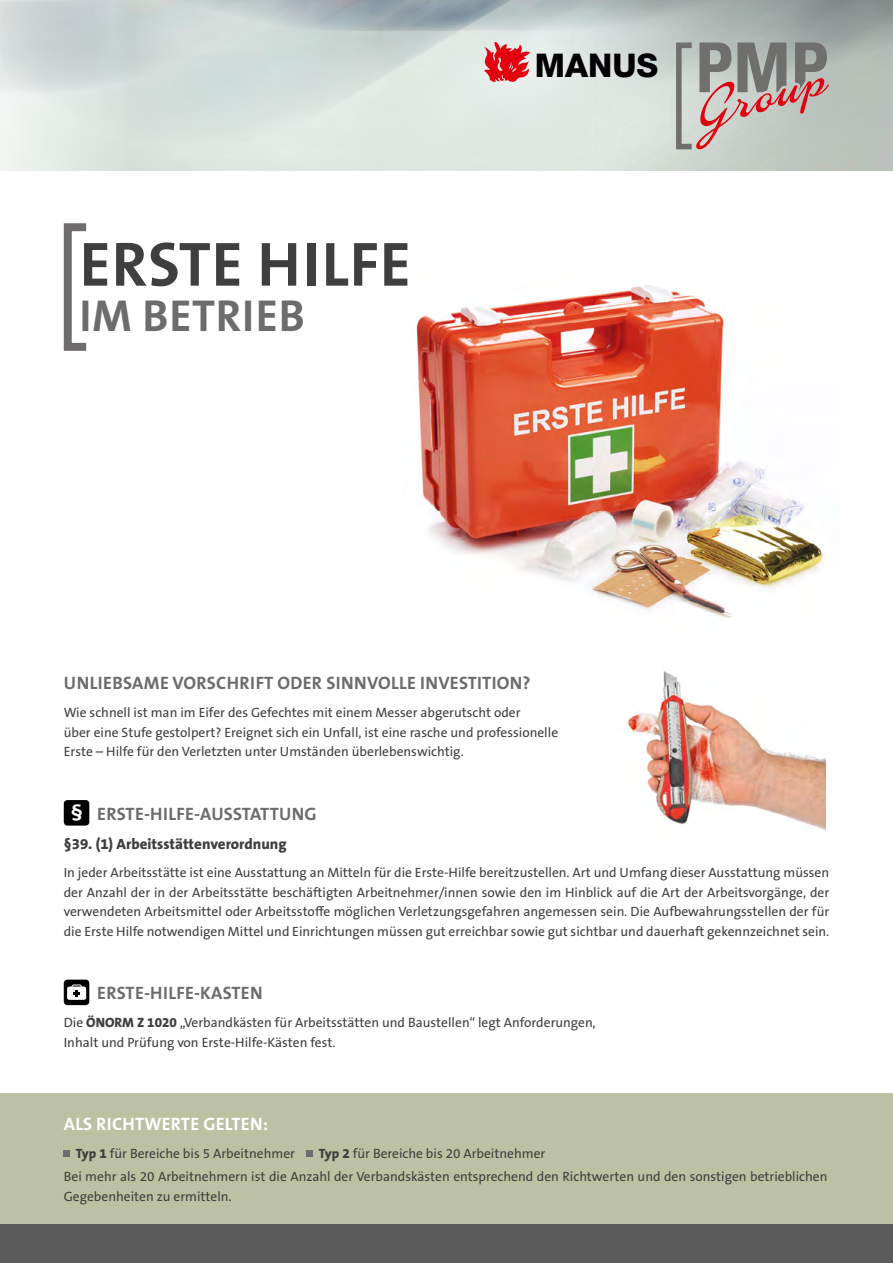
<style>
.page{position:relative;width:893px;height:1263px;background:#fff}
.page>*{position:absolute;margin:0;border:0;box-sizing:border-box;transform-origin:0 0}
.t1{font:700 63px "The Sans B W7";letter-spacing:.015em;color:#3f3f3f}
.t2{font:700 45px "The Sans B W7";letter-spacing:.015em;color:#6d6b6b}
.t3{font:800 32.7px "Helvetica Neue LT Std";color:#000002}
.t4{font:700 18px "The Sans B W7";letter-spacing:.015em;color:#6d6b6b}
.t5{font:700 18px "The Sans B W7";letter-spacing:.015em;color:#fff}
.t6{font:800 15px "The Sans B W8";color:#3f3f3f}
.t7{font:13.5px/19.5px "The Sans B W5 Plain";color:#3f3f3f}
.s1{font-family:"Myriad Pro";font-size:21.6px;color:#fff}
.s2{font-family:"The Sans B W8";font-weight:800}
</style>
<div class="page">
<img style="left:416px;top:285px;width:407px;height:333px">
<div style="left:64px;top:800px;width:25px;height:25px;background:#000;border-radius:4px"></div>
<div style="left:64px;top:979px;width:25px;height:26px;background:#000;border-radius:4px"></div>
<div style="left:72px;top:985px;width:10px;height:5px;border:1px solid #fff;border-radius:2px"></div>
<svg style="left:67px;top:986px;width:19px;height:14px"></svg>
<div style="left:64px;top:223px;width:26px;height:128px;border:8px solid #6d6b6b"></div>
<img style="left:628px;top:671px;width:198px;height:160px">
<div style="left:0;top:1093px;width:893px;height:132px;background:#bbc1a2"></div>
<div style="left:0;top:1225px;width:893px;height:38px;background:#5c5b5b"></div>
<svg style="left:64px;top:1150px;width:6px;height:6px"></svg>
<svg style="left:307px;top:1150px;width:6px;height:6px"></svg>
<img style="left:0;top:0;width:893px;height:170px">
<div style="left:676px;top:43px;width:18px;height:106px;border:6px solid #6f6f6e"></div>
<svg style="left:696px;top:43px;width:133px;height:106px;background:#afa19f"></svg>
<svg style="left:484px;top:43px;width:46px;height:39px;background:#e3535b"></svg>
<h1 class="t1" style="left:80px;top:224px;width:333px">ERSTE H ILFE</h1>
<h2 class="t2" style="left:80px;top:287px;width:227px">IM BETRIEB</h2>
<h3 class="t3" style="left:535px;top:46px;width:125px">MANUS</h3>
<h3 class="t4" style="left:64px;top:671px;width:468px">UNLIEBSAME VORSCHRIFT ODER SINNVOLLE I NVESTITION?</h3>
<p class="t7" style="left:64px;top:703px;width:496px">Wie schnell ist man im Eifer des Gefechtes mit einem Messer abgerutscht oder<br>über eine Stufe gestolpert? Ereignet sich ein Unfall, ist eine rasche und professionelle<br>Erste – Hilfe für den Verletzten unter Umständen überlebenswichtig.</p>
<h3 class="t4" style="left:71px;top:802px;width:247px"><span class="s1">§</span> ERSTE-H ILFE-AUSSTATTU NG</h3>
<p class="t6" style="left:64px;top:834px;width:224px">§39. (1) Arbeitsstättenverordnung</p>
<p class="t7" style="left:64px;top:863px;width:767px;text-align:justify">In jeder Arbeitsstätte ist eine Ausstattung an Mitteln für die Erste-Hilfe bereitzustellen. Art und Umfang dieser Ausstattung müssen der Anzahl der in der Arbeitsstätte beschäftigten Arbeitnehmer/innen sowie den im Hinblick auf die Art der Arbeitsvorgänge, der verwendeten Arbeitsmittel oder Arbeitsstoffe möglichen Verletzungsgefahren angemessen sein. Die Aufbewahrungsstellen der für die Erste Hilfe notwendigen Mittel und Einrichtungen müssen gut erreichbar sowie gut sichtbar und dauerhaft gekennzeichnet sein.</p>
<h3 class="t4" style="left:97px;top:981px;width:167px">ERSTE-H ILFE-KASTEN</h3>
<p class="t7" style="left:64px;top:1013px;width:533px">Die <span class="s2">ÖNORM Z 1020</span> „Verbandkästen für Arbeitsstätten und Baustellen“ legt Anforderungen,<br>Inhalt und Prüfung von Erste-Hilfe-Kästen fest.</p>
<h3 class="t5" style="left:64px;top:1112px;width:206px">ALS RICHTWERTE GELTEN:</h3>
<p class="t7" style="left:76px;top:1143px;width:221px"><span class="s2">Typ 1</span> für Bereiche bis 5 Arbeitnehmer</p>
<p class="t7" style="left:64px;top:1141px;width:765px;line-height:23.7px;text-indent:255px"><span class="s2">Typ 2</span> für Bereiche bis 20 Arbeitnehmer<br>Bei mehr als 20 Arbeitnehmern ist die Anzahl der Verbandskästen entsprechend den Richtwerten und den sonstigen betrieblichen</p>
<p class="t7" style="left:64px;top:1186px;width:169px">Gegebenheiten zu ermitteln.</p>
</div>
